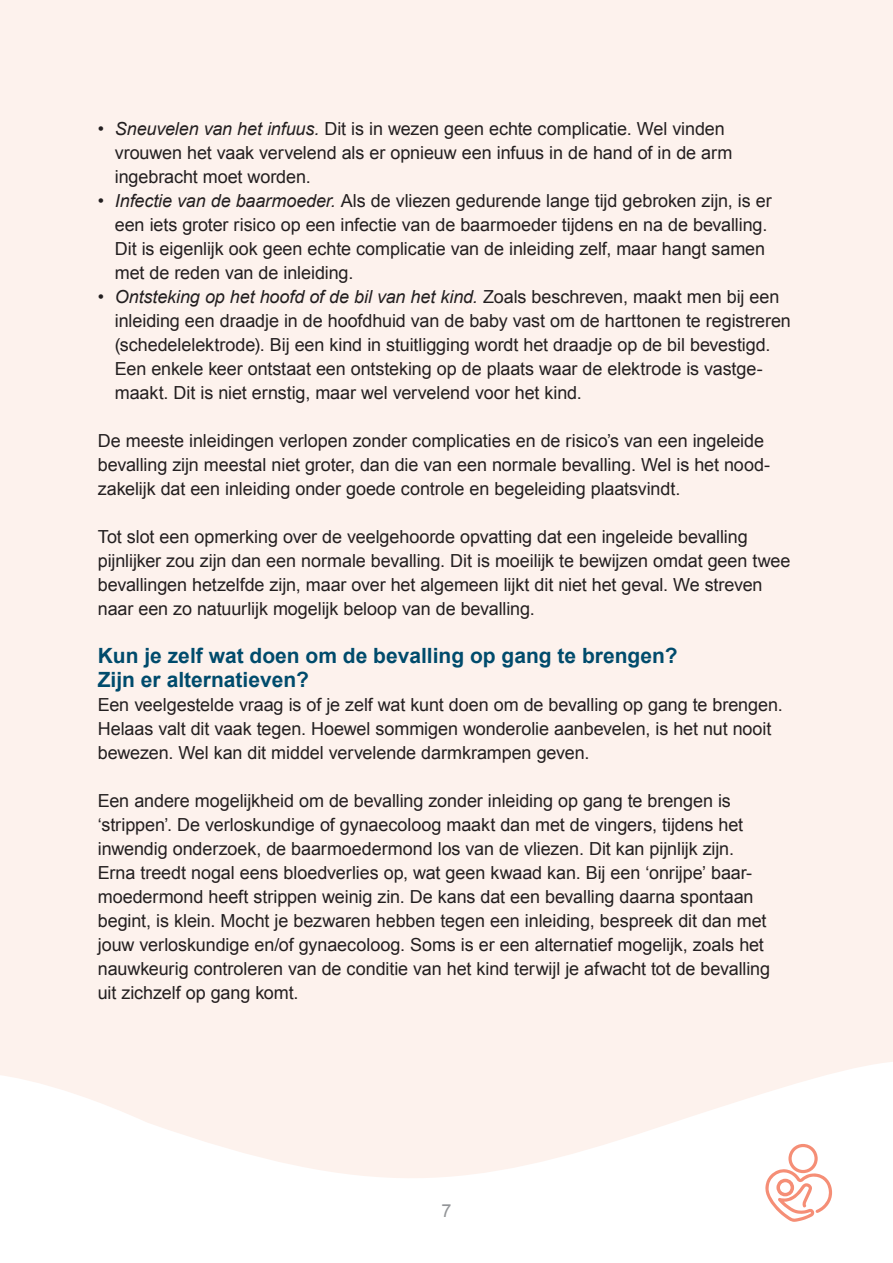
<style>
.page{position:relative;width:893px;height:1263px;background:#fff}
.page>*{position:absolute;margin:0;border:0;box-sizing:border-box;transform-origin:0 0}
.Titel_kopje{font:700 21px "Arial";color:#004b6c}
.Bodytekst{font:18px/24px "Arial";letter-spacing:-.005em;color:#231f20}
.t1{font:18px "Arial";color:#939598}
.s1{font-style:italic}
</style>
<div class="page">
<div style="left:0;top:0;width:893px;height:1193px;background:#fdf2ed"></div>
<svg style="left:765px;top:1144px;width:67px;height:78px"></svg>
<p class="Bodytekst" style="left:115px;top:116px;width:619px;text-indent:-17px">• <span class="s1">Sneuvelen van het infuus.</span> Dit is in wezen geen echte complicatie. Wel vinden vrouwen het vaak vervelend als er opnieuw een infuus in de hand of in de arm ingebracht moet worden.</p>
<p class="Bodytekst" style="left:115px;top:188px;width:658px;text-indent:-17px">• <span class="s1">Infectie van de baarmoeder.</span> Als de vliezen gedurende lange tijd gebroken zijn, is er een iets groter risico op een infectie van de baarmoeder tijdens en na de bevalling.<br>Dit is eigenlijk ook geen echte complicatie van de inleiding zelf, maar hangt samen met de reden van de inleiding.</p>
<p class="Bodytekst" style="left:115px;top:284px;width:678px;text-indent:-17px">• <span class="s1">Ontsteking op het hoofd of de bil van het kind.</span> Zoals beschreven, maakt men bij een inleiding een draadje in de hoofdhuid van de baby vast om de harttonen te registreren (schedelelektrode). Bij een kind in stuitligging wordt het draadje op de bil bevestigd.<br>Een enkele keer ontstaat een ontsteking op de plaats waar de elektrode is vastge&shy;maakt. Dit is niet ernstig, maar wel vervelend voor het kind.</p>
<p class="Bodytekst" style="left:98px;top:428px;width:671px">De meeste inleidingen verlopen zonder complicaties en de risico’s van een ingeleide bevalling zijn meestal niet groter, dan die van een normale bevalling. Wel is het nood-- zakelijk dat een inleiding onder goede controle en begeleiding plaatsvindt.</p>
<p class="Bodytekst" style="left:98px;top:524px;width:694px">Tot slot een opmerking over de veelgehoorde opvatting dat een ingeleide bevalling pijnlijker zou zijn dan een normale bevalling. Dit is moeilijk te bewijzen omdat geen twee bevallingen hetzelfde zijn, maar over het algemeen lijkt dit niet het geval. We streven naar een zo natuurlijk mogelijk beloop van de bevalling.</p>
<p class="Titel_kopje" style="left:98px;top:641px;width:581px">Kun je zelf wat doen om de bevalling op gang te brengen?</p>
<p class="Titel_kopje" style="left:98px;top:665px;width:213px">Zijn er alternatieven?</p>
<p class="Bodytekst" style="left:98px;top:692px;width:686px">Een veelgestelde vraag is of je zelf wat kunt doen om de bevalling op gang te brengen.<br>Helaas valt dit vaak tegen. Hoewel sommigen wonderolie aanbevelen, is het nut nooit bewezen. Wel kan dit middel vervelende darmkrampen geven.</p>
<p class="Bodytekst" style="left:98px;top:788px;width:674px">Een andere mogelijkheid om de bevalling zonder inleiding op gang te brengen is ‘strippen’. De verloskundige of gynaecoloog maakt dan met de vingers, tijdens het inwendig onderzoek, de baarmoedermond los van de vliezen. Dit kan pijnlijk zijn.<br>Erna treedt nogal eens bloedverlies op, wat geen kwaad kan. Bij een ‘onrijpe’ baar-- moedermond heeft strippen weinig zin. De kans dat een bevalling daarna spontaan begint, is klein. Mocht je bezwaren hebben tegen een inleiding, bespreek dit dan met jouw verloskundige en/of gynaecoloog. Soms is er een alternatief mogelijk, zoals het nauwkeurig controleren van de conditie van het kind terwijl je afwacht tot de bevalling uit zichzelf op gang komt.</p>
<p class="t1" style="left:441px;top:1198px;width:12px">7</p>
</div>
